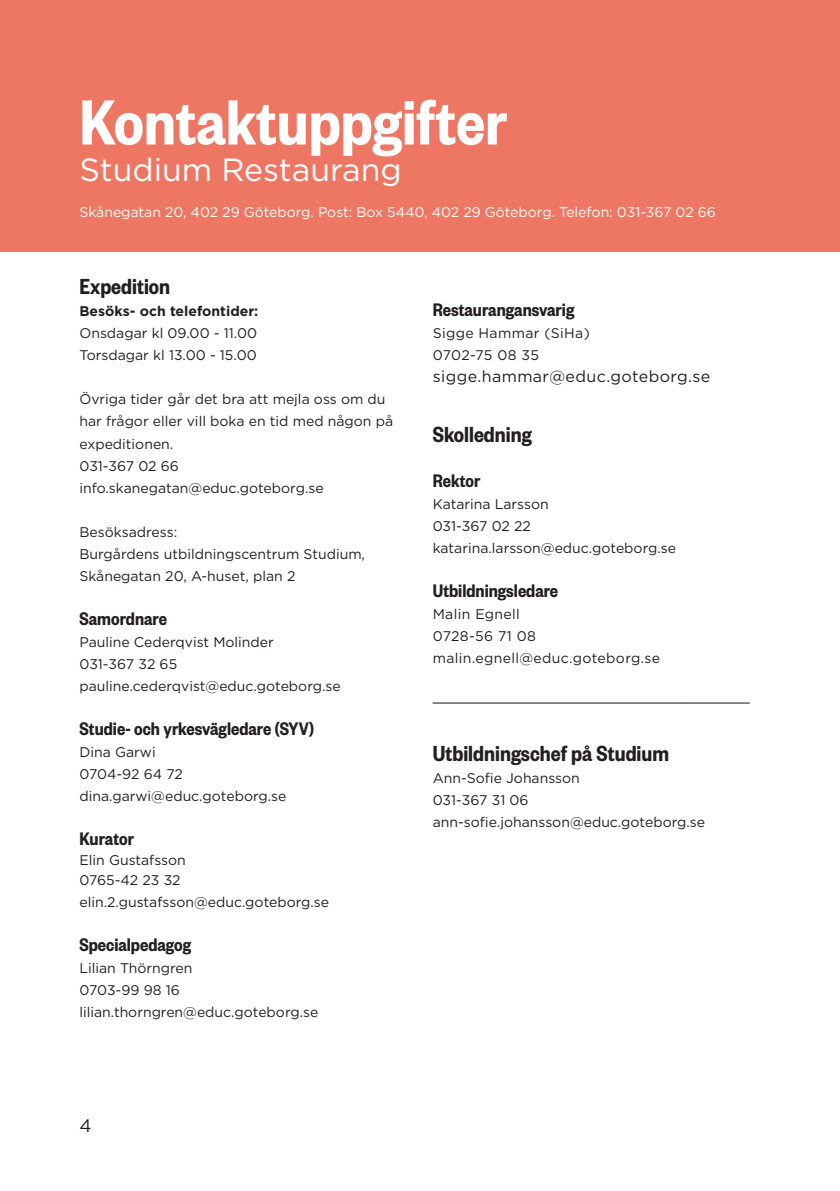
<style>
.page{position:relative;width:840px;height:1191px;background:#fff}
.page>*{position:absolute;margin:0;border:0;box-sizing:border-box;transform-origin:0 0}
.Rubrik_1{font:600 70px "Founders Grotesk Cond";color:#fff}
.Rubrik_1-2{font:32px "Gotham";color:#fff}
.Running_Header_-_Align_Left{font:600 24px "Founders Grotesk Cond";color:#231f20}
.Running_Header_-_Align_Left-2{font:600 20px "Founders Grotesk Cond";color:#231f20}
.t1{font:18px "Gotham";color:#231f20}
.Body_Text{font:16px "Gotham";letter-spacing:.025em;color:#231f20}
.Running_Header_-_Align_Left-3{font:14px/22px "Gotham";color:#231f20}
.Body_Text-2{font:14px/22px "Gotham";letter-spacing:.025em;color:#231f20}
.Rubrik_1-3{font:14px "Gotham";color:#fff}
.Running_Header_-_Align_Left-4{font:700 14px/22px "Gotham";color:#231f20}
.s1{font-weight:400}
</style>
<div class="page">
<div style="left:0;top:0;width:839px;height:251px;background:#ee7764"></div>
<h1 class="Rubrik_1" style="left:79px;top:80px;width:429px">Kontaktuppgifter</h1>
<h1 class="Rubrik_1-2" style="left:79px;top:149px;width:323px">Studium Restaurang</h1>
<h1 class="Rubrik_1-3" style="left:79px;top:203px;width:637px">Skånegatan 20, 402 29 Göteborg. Post: Box 5440, 402 29 Göteborg. Telefon: 031-367 02 66</h1>
<p class="Running_Header_-_Align_Left" style="left:79px;top:272px;width:92px">Expedition</p>
<p class="Running_Header_-_Align_Left-4" style="left:79px;top:300px;width:180px">Besöks- och telefontider:<br><span class="s1">Onsdagar kl 09.00 - 11.00</span></p>
<p class="Running_Header_-_Align_Left-3" style="left:79px;top:344px;width:179px">Torsdagar kl 13.00 - 15.00</p>
<p class="Running_Header_-_Align_Left-3" style="left:79px;top:388px;width:315px">Övriga tider går det bra att mejla oss om du har frågor eller vill boka en tid med någon på expeditionen.</p>
<p class="Running_Header_-_Align_Left-3" style="left:79px;top:454px;width:101px">031-367 02 66</p>
<p class="Running_Header_-_Align_Left-3" style="left:79px;top:476px;width:245px">info.skanegatan@educ.goteborg.se</p>
<p class="Running_Header_-_Align_Left-3" style="left:79px;top:520px;width:287px">Besöksadress:<br>Burgårdens utbildningscentrum Studium,</p>
<p class="Running_Header_-_Align_Left-3" style="left:79px;top:564px;width:217px">Skånegatan 20, A-huset, plan 2</p>
<p class="Running_Header_-_Align_Left-2" style="left:79px;top:606px;width:89px">Samordnare</p>
<p class="Running_Header_-_Align_Left-3" style="left:79px;top:630px;width:196px">Pauline Cederqvist Molinder</p>
<p class="Running_Header_-_Align_Left-3" style="left:79px;top:652px;width:262px">031-367 32 65 pauline.cederqvist@educ.goteborg.se</p>
<p class="Running_Header_-_Align_Left-2" style="left:79px;top:716px;width:236px">Studie- och yrkesvägledare (SYV)</p>
<p class="Running_Header_-_Align_Left-3" style="left:79px;top:740px;width:78px">Dina Garwi</p>
<p class="Running_Header_-_Align_Left-3" style="left:79px;top:762px;width:105px">0704-92 64 72</p>
<p class="Running_Header_-_Align_Left-3" style="left:79px;top:784px;width:208px">dina.garwi@educ.goteborg.se</p>
<p class="Running_Header_-_Align_Left-2" style="left:79px;top:826px;width:56px">Kurator</p>
<p class="Running_Header_-_Align_Left-3" style="left:79px;top:849px;width:108px;line-height:20px">Elin Gustafsson<br>0765-42 23 32</p>
<p class="Running_Header_-_Align_Left-3" style="left:79px;top:890px;width:251px">elin.2.gustafsson@educ.goteborg.se</p>
<p class="Running_Header_-_Align_Left-2" style="left:79px;top:932px;width:113px">Specialpedagog</p>
<p class="Running_Header_-_Align_Left-3" style="left:79px;top:956px;width:114px">Lilian Thörngren</p>
<p class="Running_Header_-_Align_Left-3" style="left:79px;top:978px;width:102px">0703-99 98 16</p>
<p class="Running_Header_-_Align_Left-3" style="left:79px;top:1000px;width:240px">lilian.thorngren@educ.goteborg.se</p>
<p class="t1" style="left:79px;top:1113px;width:14px">4</p>
<p class="Running_Header_-_Align_Left-2" style="left:432px;top:298px;width:143px">Restaurangansvarig</p>
<p class="Body_Text-2" style="left:432px;top:322px;width:158px">Sigge Hammar (SiHa)<br>0702-75 08 35</p>
<p class="Body_Text" style="left:432px;top:366px;width:279px">sigge.hammar@educ.goteborg.se</p>
<p class="Running_Header_-_Align_Left" style="left:432px;top:420px;width:100px">Skolledning</p>
<p class="Running_Header_-_Align_Left-2" style="left:432px;top:468px;width:49px">Rektor</p>
<p class="Running_Header_-_Align_Left-3" style="left:432px;top:492px;width:117px">Katarina Larsson</p>
<p class="Running_Header_-_Align_Left-3" style="left:432px;top:514px;width:100px">031-367 02 22</p>
<p class="Running_Header_-_Align_Left-3" style="left:432px;top:536px;width:245px">katarina.larsson@educ.goteborg.se</p>
<p class="Running_Header_-_Align_Left-2" style="left:432px;top:578px;width:127px">Utbildningsledare</p>
<p class="Body_Text-2" style="left:432px;top:602px;width:229px">Malin Egnell<br>0728-56 71 08 malin.egnell@educ.goteborg.se</p>
<p class="Body_Text" style="left:432px;top:684px;width:318px">_________________________________</p>
<p class="Running_Header_-_Align_Left" style="left:432px;top:738px;width:238px">Utbildningschef på Studium</p>
<p class="Running_Header_-_Align_Left-3" style="left:432px;top:766px;width:148px">Ann-Sofie Johansson</p>
<p class="Running_Header_-_Align_Left-3" style="left:432px;top:788px;width:97px">031-367 31 06</p>
<p class="Running_Header_-_Align_Left-3" style="left:432px;top:810px;width:274px">ann-sofie.johansson@educ.goteborg.se</p>
</div>
